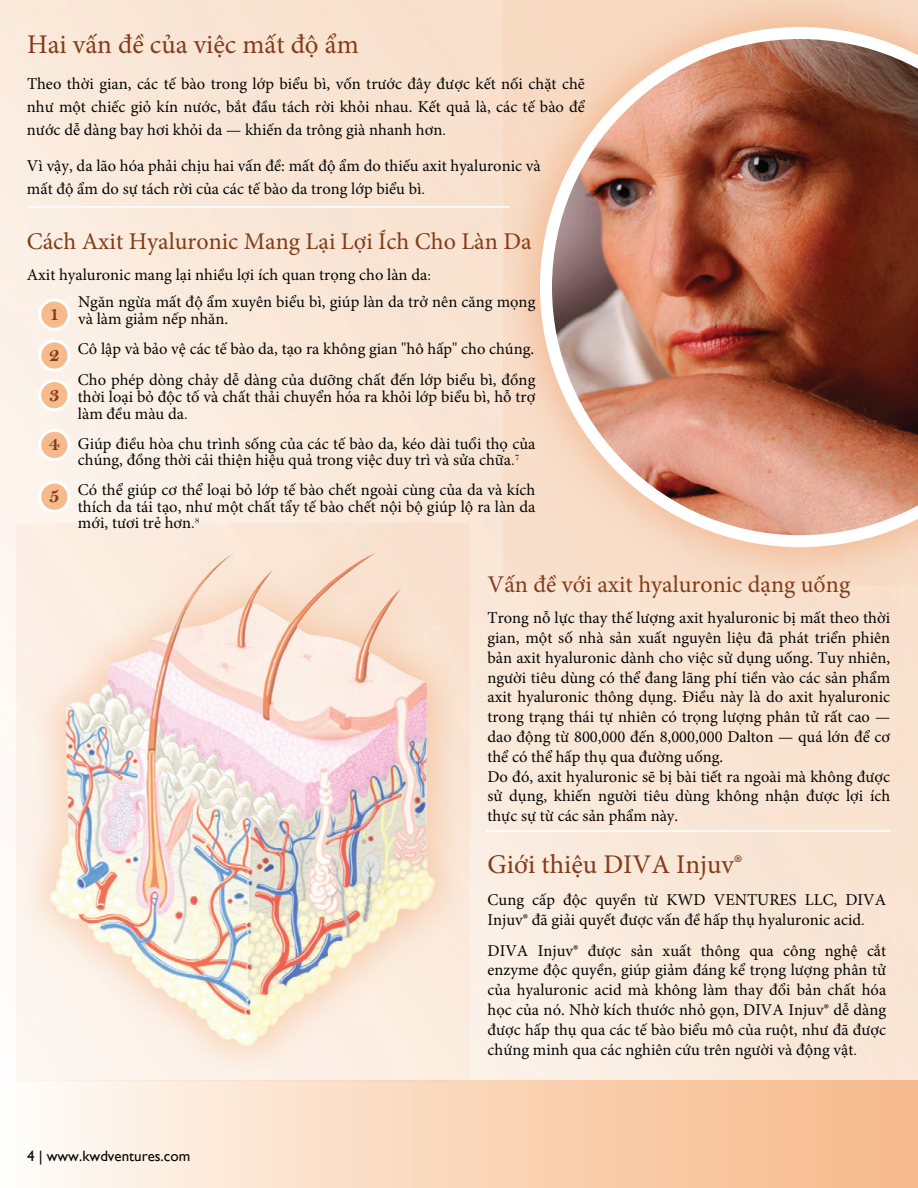
<style>
.page{position:relative;width:918px;height:1188px;background:#fff}
.page>*{position:absolute;margin:0;border:0;box-sizing:border-box;transform-origin:0 0}
.t1{font:27px "Minion Pro";color:#823c1a}
.t2{font:24px "Minion Pro";color:#823c1a}
.t3{font:21px/40.2px "Bell MT Bold";color:#823c1a;text-align:justify}
.t4{font:16.5px/19.8px "Minion Pro";color:#050504}
.t5{font:15px "Gill Sans";color:#050504}
.s1{font-family:"Bell"}
</style>
<div class="page">
<div style="left:0;top:1080px;width:918px;height:108px;background:linear-gradient(to right,#fefaf5,#f6b786)"></div>
<svg style="left:503px;top:0;width:415px;height:585px;background:#f6d8c0"></svg>
<img style="left:540px;top:27px;width:378px;height:520px">
<hr style="left:27px;top:206px;width:483px;height:2px;background:#fff">
<div style="left:40px;top:482px;width:29px;height:29px;background:#f6ba8d;border-radius:50%"></div>
<div style="left:38px;top:481px;width:32px;height:32px;border:3px solid #fff;border-radius:50%"></div>
<div style="left:40px;top:300px;width:29px;height:29px;background:#f6ba8d;border-radius:50%"></div>
<div style="left:38px;top:298px;width:32px;height:33px;border:3px solid #fff;border-radius:50%"></div>
<div style="left:40px;top:341px;width:29px;height:29px;background:#f6ba8d;border-radius:50%"></div>
<div style="left:38px;top:339px;width:32px;height:33px;border:3px solid #fff;border-radius:50%"></div>
<div style="left:40px;top:381px;width:29px;height:29px;background:#f6ba8d;border-radius:50%"></div>
<div style="left:38px;top:379px;width:32px;height:32px;border:3px solid #fff;border-radius:50%"></div>
<div style="left:40px;top:430px;width:29px;height:30px;background:#f6ba8d;border-radius:50%"></div>
<div style="left:38px;top:429px;width:32px;height:32px;border:3px solid #fff;border-radius:50%"></div>
<div style="left:16px;top:523px;width:454px;height:557px;background:linear-gradient(to right,#fdf3ec,#fae6d7)"></div>
<img style="left:40px;top:542px;width:401px;height:510px">
<h1 class="t1" style="left:27px;top:26px;width:333px">Hai vấn đề của việc mất độ ẩm</h1>
<p class="t4" style="left:27px;top:72px;width:559px;line-height:23.1px;text-align:justify">Theo thời gian, các tế bào trong lớp biểu bì, vốn trước đây được kết nối chặt chẽ như một chiếc giỏ kín nước, bắt đầu tách rời khỏi nhau. Kết quả là, các tế bào để nước dễ dàng bay hơi khỏi da — khiến da trông già nhanh hơn<span class="s1">.</span></p>
<p class="t4" style="left:27px;top:155px;width:515px;line-height:23.1px">Vì vậy, da lão hóa phải chịu hai vấn đề: mất độ ẩm do thiếu axit hyaluronic và mất độ ẩm do sự tách rời của các tế bào da trong lớp biểu bì<span class="s1">.</span></p>
<h2 class="t2" style="left:27px;top:225px;width:506px">Cách Axit Hyaluronic Mang Lại Lợi Ích Cho Làn Da</h2>
<p class="t4" style="left:78px;top:261px;width:459px;line-height:27.2px;text-indent:-51px">Axit hyaluronic mang lại nhiều lợi ích quan trọng cho làn da<span class="s1">:<br></span>Ngăn ngừa mất độ ẩm xuyên biểu bì, giúp làn da trở nên căng mọng</p>
<p class="t4" style="left:78px;top:303px;width:459px;line-height:30.8px">và làm giảm nếp nhăn.<br>Cô lập và bảo vệ các tế bào da, tạo ra không gian "hô hấp" cho chúng.<br>Cho phép dòng chảy dễ dàng của dưỡng chất đến lớp biểu bì, đồng</p>
<p class="t4" style="left:78px;top:389px;width:459px;line-height:16.6px">thời loại bỏ độc tố và chất thải chuyển hóa ra khỏi lớp biểu bì, hỗ trợ làm đều màu da<span class="s1">.</span></p>
<p class="t4" style="left:78px;top:435px;width:459px;line-height:16.8px">Giúp điều hòa chu trình sống của các tế bào da, kéo dài tuổi thọ của chúng, đồng thời cải thiện hiệu quả trong việc duy trì và sửa chữa<span class="s1">.</span><sup>7</sup></p>
<p class="t4" style="left:78px;top:482px;width:459px;line-height:16.6px;text-align:justify">Có thể giúp cơ thể loại bỏ lớp tế bào chết ngoài cùng của da và kích thích da tái tạo, như một chất tẩy tế bào chết nội bộ giúp lộ ra làn da mới, tươi trẻ hơn<span class="s1">.</span><sup>8</sup></p>
<p class="t3" style="left:49px;top:293px;width:13px">1<br>2<br>3</p>
<p class="t3" style="left:49px;top:424px;width:13px">4</p>
<p class="t3" style="left:49px;top:475px;width:13px">5</p>
<h2 class="t2" style="left:488px;top:568px;width:364px">Vấn đề với axit hyaluronic dạng uống</h2>
<p class="t4" style="left:487px;top:608px;width:404px">Trong nỗ lực thay thế lượng axit hyaluronic bị mất theo thời gian, một số nhà sản xuất nguyên liệu đã phát triển phiên bản axit hyaluronic dành cho việc sử dụng uống. Tuy nhiên, người tiêu dùng có thể đang lãng phí tiền vào các sản phẩm axit hyaluronic thông dụng. Điều này là do axit hyaluronic trong trạng thái tự nhiên có trọng lượng phân tử rất cao — dao động từ 800,000 đến 8,000,000 Dalton — quá lớn để cơ thể có thể hấp thụ qua đường uống.<br>Do đó, axit hyaluronic sẽ bị bài tiết ra ngoài mà không được sử dụng, khiến người tiêu dùng không nhận được lợi ích thực sự từ các sản phẩm này.</p>
<p class="t5" style="left:27px;top:1147px;width:165px">4 | www.kwdventures.com</p>
<h1 class="t1" style="left:488px;top:846px;width:257px">Giới thiệu DIVA Injuv®</h1>
<p class="t4" style="left:488px;top:890px;width:400px">Cung cấp độc quyền từ KWD VENTURES LLC, DIVA<br>Injuv® đã giải quyết được vấn đề hấp thụ hyaluronic acid<span class="s1">.</span></p>
<p class="t4" style="left:488px;top:940px;width:400px;text-align:justify">DIVA Injuv® được sản xuất thông qua công nghệ cắt enzyme độc quyền, giúp giảm đáng kể trọng lượng phân tử của hyaluronic acid mà không làm thay đổi bản chất hóa học của nó. Nhờ kích thước nhỏ gọn, DIVA Injuv® dễ dàng được hấp thụ qua các tế bào biểu mô của ruột, như đã được chứng minh qua các nghiên cứu trên người và động vật<span class="s1">.</span></p>
</div>
